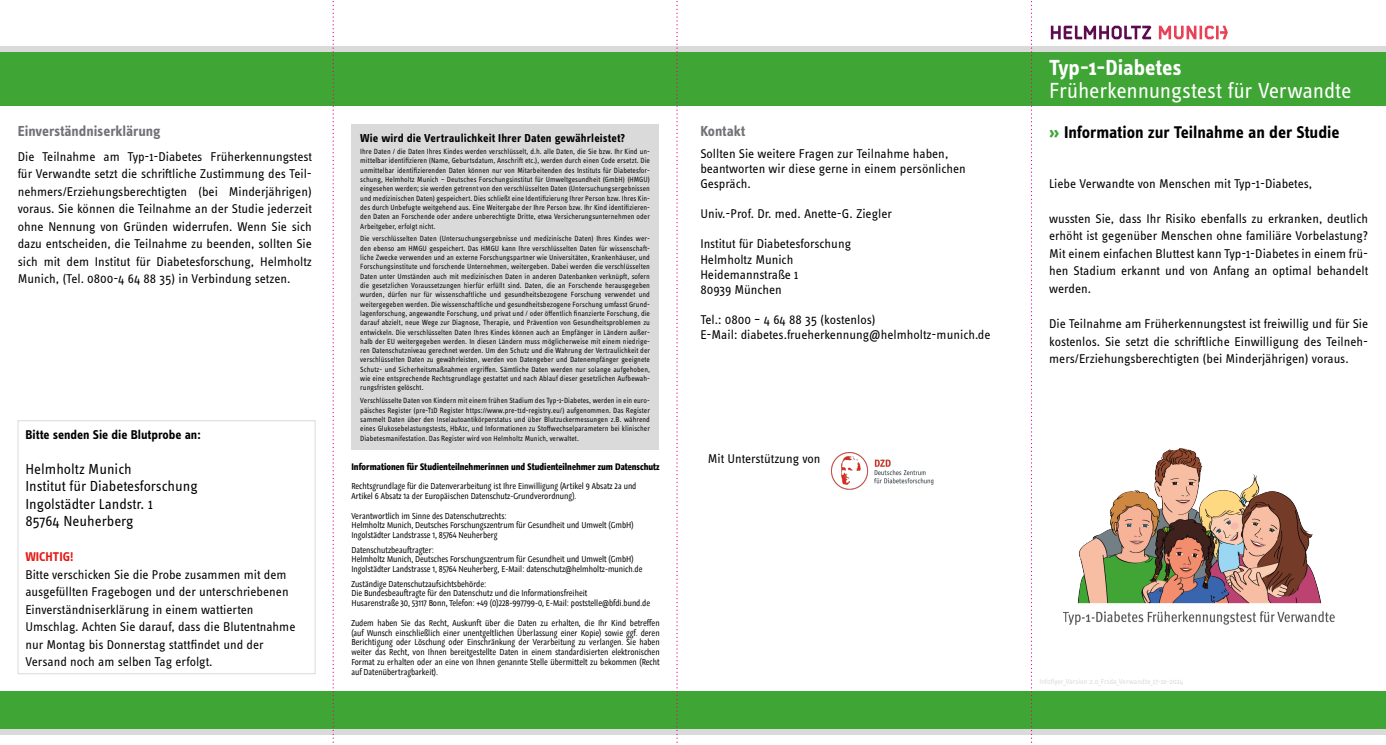
<style>
.page{position:relative;width:1386px;height:745px;background:#fff}
.page>*{position:absolute;margin:0;border:0;box-sizing:border-box;transform-origin:0 0}
.t1{font:22.5px "Info Text Pro";letter-spacing:-.01em;color:#fff}
.t2{font:700 22.5px "Info Text Pro";letter-spacing:-.005em;color:#fff}
.t3{font:700 17.5px "Info Text Pro";color:#000}
.t4{font:15px/17.5px "Info Text Pro";color:#000}
.t5{font:700 15px "Info Text Pro";letter-spacing:-.005em;color:#737176}
.t6{font:13.12px/17.5px "Info Text Pro";color:#000}
.t7{font:700 13.12px "Info Text Pro";color:#000}
.t8{font:700 13.12px "Info Text Pro";color:#e41b17}
.t9{font:700 11.88px "Info OT Text";letter-spacing:.01em;color:#000}
.t10{font:700 8.75px "Graublau Web";color:#000}
.t11{font:8.12px/9.8px "Graublau Web";color:#000}
.t12{font:7.75px/9.2px "Info OT Text";letter-spacing:.005em;color:#000;text-align:justify;scale:.95 1}
.t13{font:7.5px "Info Text Pro";color:#dadada}
.s1{color:#3fa535}
</style>
<div class="page">
<div style="left:0;top:47px;width:1385px;height:5px;background:#dadada"></div>
<div style="left:351px;top:124px;width:308px;height:325px;background:#dadada"></div>
<div style="left:0;top:52px;width:1385px;height:53px;background:#3fa535"></div>
<div style="left:0;top:728px;width:1385px;height:5px;background:#dadada"></div>
<div style="left:0;top:690px;width:1385px;height:38px;background:#3fa535"></div>
<img style="left:831px;top:452px;width:102px;height:37px">
<div style="left:18px;top:420px;width:297px;height:253px;border:1px solid #dadada"></div>
<img style="left:1063px;top:448px;width:272px;height:177px">
<svg style="left:1158px;top:26px;width:69px;height:13px"></svg>
<svg style="left:1050px;top:26px;width:101px;height:13px"></svg>
<svg style="left:332px;top:1px;width:2px;height:742px"></svg>
<svg style="left:676px;top:1px;width:2px;height:742px"></svg>
<svg style="left:1030px;top:1px;width:2px;height:742px"></svg>
<h3 class="t5" style="left:18px;top:122px;width:144px">Einverständniserklärung</h3>
<p class="t6" style="left:18px;top:147px;width:296px;text-align:justify">Die Teilnahme am Typ-1-Diabetes Früherkennungstest für Verwandte setzt die schriftliche Zustimmung des Teil&shy;nehmers/Erziehungsberechtigten (bei Minderjährigen) voraus. Sie können die Teilnahme an der Studie jederzeit ohne Nennung von Gründen widerrufen. Wenn Sie sich dazu entscheiden, die Teilnahme zu beenden, sollten Sie sich mit dem Institut für Diabetesforschung, Helmholtz Munich, (Tel. 0800-4 64 88 35) in Verbindung setzen.</p>
<h3 class="t7" style="left:25px;top:426px;width:177px">Bitte senden Sie die Blutprobe an:</h3>
<h3 class="t4" style="left:25px;top:459px;width:174px">Helmholtz Munich<br>Institut für Diabetesforschung<br>Ingolstädter Landstr. 1<br>85764 Neuherberg</h3>
<h3 class="t8" style="left:25px;top:548px;width:49px">WICHTIG!</h3>
<p class="t6" style="left:25px;top:565px;width:271px">Bitte verschicken Sie die Probe zusammen mit dem ausgefüllten Fragebogen und der unterschriebenen Einverständniserklärung in einem wattierten Umschlag. Achten Sie darauf, dass die Blutentnahme nur Montag bis Donnerstag stattfindet und der Versand noch am selben Tag erfolgt.</p>
<h3 class="t9" style="left:360px;top:131px;width:266px">Wie wird die Vertraulichkeit Ihrer Daten gewährleistet?</h3>
<p class="t12" style="left:360px;top:147px;width:306px">Ihre Daten / die Daten Ihres Kindes werden verschlüsselt, d.h. alle Daten, die Sie bzw. Ihr Kind un&shy;mittelbar identifizieren (Name, Geburtsdatum, Anschrift etc.), werden durch einen Code ersetzt. Die unmittelbar identifizierenden Daten können nur von Mitarbeitenden des Instituts für Diabetesfor&shy;schung, Helmholtz Munich – Deutsches Forschungsinstitut für Umweltgesundheit (GmbH) (HMGU) eingesehen werden; sie werden getrennt von den verschlüsselten Daten (Untersuchungsergebnissen und medizinischen Daten) gespeichert. Dies schließt eine Identifizierung Ihrer Person bzw. Ihres Kin&shy;des durch Unbefugte weitgehend aus. Eine Weitergabe der Ihre Person bzw. Ihr Kind identifizieren&shy;den Daten an Forschende oder andere unberechtigte Dritte, etwa Versicherungsunternehmen oder Arbeitgeber, erfolgt nicht.</p>
<p class="t12" style="left:360px;top:234px;width:306px">Die verschlüsselten Daten (Untersuchungsergebnisse und medizinische Daten) Ihres Kindes wer&shy;den ebenso am HMGU gespeichert. Das HMGU kann Ihre verschlüsselten Daten für wissenschaft&shy;liche Zwecke verwenden und an externe Forschungspartner wie Universitäten, Krankenhäuser, und Forschungsinstitute und forschende Unternehmen, weitergeben. Dabei werden die verschlüsselten Daten unter Umständen auch mit medizinischen Daten in anderen Datenbanken verknüpft, sofern die gesetzlichen Voraussetzungen hierfür erfüllt sind. Daten, die an Forschende herausgegeben wurden, dürfen nur für wissenschaftliche und gesundheitsbezogene Forschung verwendet und weitergegeben werden. Die wissenschaftliche und gesundheitsbezogene Forschung umfasst Grund&shy;lagenforschung, angewandte Forschung, und privat und / oder öffentlich finanzierte Forschung, die darauf abzielt, neue Wege zur Diagnose, Therapie, und Prävention von Gesundheitsproblemen zu entwickeln. Die verschlüsselten Daten Ihres Kindes können auch an Empfänger in Ländern außer&shy;halb der EU weitergegeben werden. In diesen Ländern muss möglicherweise mit einem niedrige&shy;ren Datenschutzniveau gerechnet werden. Um den Schutz und die Wahrung der Vertraulichkeit der verschlüsselten Daten zu gewährleisten, werden von Datengeber und Datenempfänger geeignete Schutz- und Sicherheitsmaßnahmen ergriffen. Sämtliche Daten werden nur solange aufgehoben, wie eine entsprechende Rechtsgrundlage gestattet und nach Ablauf dieser gesetzlichen Aufbewah&shy;rungsfristen gelöscht.</p>
<p class="t12" style="left:360px;top:395px;width:306px">Verschlüsselte Daten von Kindern mit einem frühen Stadium des Typ-1-Diabetes, werden in ein euro&shy;päisches Register (pre-T1D Register https://www.pre-t1d-registry.eu/) aufgenommen. Das Register sammelt Daten über den Inselautoantikörperstatus und über Blutzuckermessungen z.B. während eines Glukosebelastungstests, HbA1c, und Informationen zu Stoffwechselparametern bei klinischer Diabetesmanifestation. Das Register wird von Helmholtz Munich, verwaltet.</p>
<p class="t10" style="left:351px;top:460px;width:310px">Informationen für Studienteilnehmerinnen und Studienteilnehmer zum Datenschutz</p>
<p class="t11" style="left:351px;top:481px;width:286px">Rechtsgrundlage für die Datenverarbeitung ist Ihre Einwilligung (Artikel 9 Absatz 2a und<br>Artikel 6 Absatz 1a der Europäischen Datenschutz-Grundverordnung).</p>
<p class="t11" style="left:351px;top:510px;width:284px">Verantwortlich im Sinne des Datenschutzrechts:<br>Helmholtz Munich, Deutsches Forschungszentrum für Gesundheit und Umwelt (GmbH)<br>Ingolstädter Landstrasse 1, 85764 Neuherberg</p>
<p class="t11" style="left:351px;top:544px;width:292px">Datenschutzbeauftragter:<br>Helmholtz Munich, Deutsches Forschungszentrum für Gesundheit und Umwelt (GmbH)<br>Ingolstädter Landstrasse 1, 85764 Neuherberg, E-Mail: datenschutz@helmholtz-munich.de</p>
<p class="t11" style="left:351px;top:578px;width:300px">Zuständige Datenschutzaufsichtsbehörde:<br>Die Bundesbeauftragte für den Datenschutz und die Informationsfreiheit<br>Husarenstraße 30, 53117 Bonn, Telefon: +49 (0)228-997799-0, E-Mail: poststelle@bfdi.bund.de</p>
<p class="t11" style="left:351px;top:617px;width:310px;text-align:justify">Zudem haben Sie das Recht, Auskunft über die Daten zu erhalten, die Ihr Kind betreffen (auf Wunsch einschließlich einer unentgeltlichen Überlassung einer Kopie) sowie ggf. deren Berichtigung oder Löschung oder Einschränkung der Verarbeitung zu verlangen. Sie haben weiter das Recht, von Ihnen bereitgestellte Daten in einem standardisierten elektronischen Format zu erhalten oder an eine von Ihnen genannte Stelle übermittelt zu bekommen (Recht auf Datenübertragbarkeit).</p>
<h3 class="t5" style="left:700px;top:122px;width:46px">Kontakt</h3>
<h3 class="t6" style="left:700px;top:146px;width:267px;line-height:15px">Sollten Sie weitere Fragen zur Teilnahme haben, beantworten wir diese gerne in einem persönlichen<br>Gespräch.</h3>
<h3 class="t6" style="left:700px;top:205px;width:193px">Univ.-Prof. Dr. med. Anette-G. Ziegler</h3>
<h3 class="t6" style="left:700px;top:236px;width:152px;line-height:15px">Institut für Diabetesforschung<br>Helmholtz Munich<br>Heidemannstraße 1<br>80939 München</h3>
<h3 class="t6" style="left:700px;top:311px;width:292px;line-height:15px">Tel.: 0800 – 4 64 88 35 (kostenlos)<br>E-Mail: diabetes.frueherkennung@helmholtz‑munich.de</h3>
<h3 class="t6" style="left:707px;top:449px;width:114px">Mit Unterstützung von</h3>
<h1 class="t2" style="left:1049px;top:54px;width:134px">Typ-1-Diabetes</h1>
<h1 class="t1" style="left:1049px;top:77px;width:304px">Früherkennungstest für Verwandte</h1>
<h2 class="t3" style="left:1049px;top:121px;width:292px"><span class="s1">»</span> Information zur Teilnahme an der Studie</h2>
<h3 class="t6" style="left:1049px;top:174px;width:264px">Liebe Verwandte von Menschen mit Typ-1-Diabetes,</h3>
<p class="t6" style="left:1049px;top:209px;width:320px;text-align:justify">wussten Sie, dass Ihr Risiko ebenfalls zu erkranken, deutlich erhöht ist gegenüber Menschen ohne familiäre Vorbelastung?<br>Mit einem einfachen Bluttest kann Typ-1-Diabetes in einem frü&shy;hen Stadium erkannt und von Anfang an optimal behandelt werden.</p>
<h3 class="t6" style="left:1049px;top:314px;width:320px;text-align:justify">Die Teilnahme am Früherkennungstest ist freiwillig und für Sie kostenlos. Sie setzt die schriftliche Einwilligung des Teilneh&shy;mers/Erziehungsberechtigten (bei Minderjährigen) voraus.</h3>
<p class="t13" style="left:1039px;top:677px;width:145px">Infoflyer_Version 2.0_Fr1da_Verwandte_17-10-2024</p>
</div>
